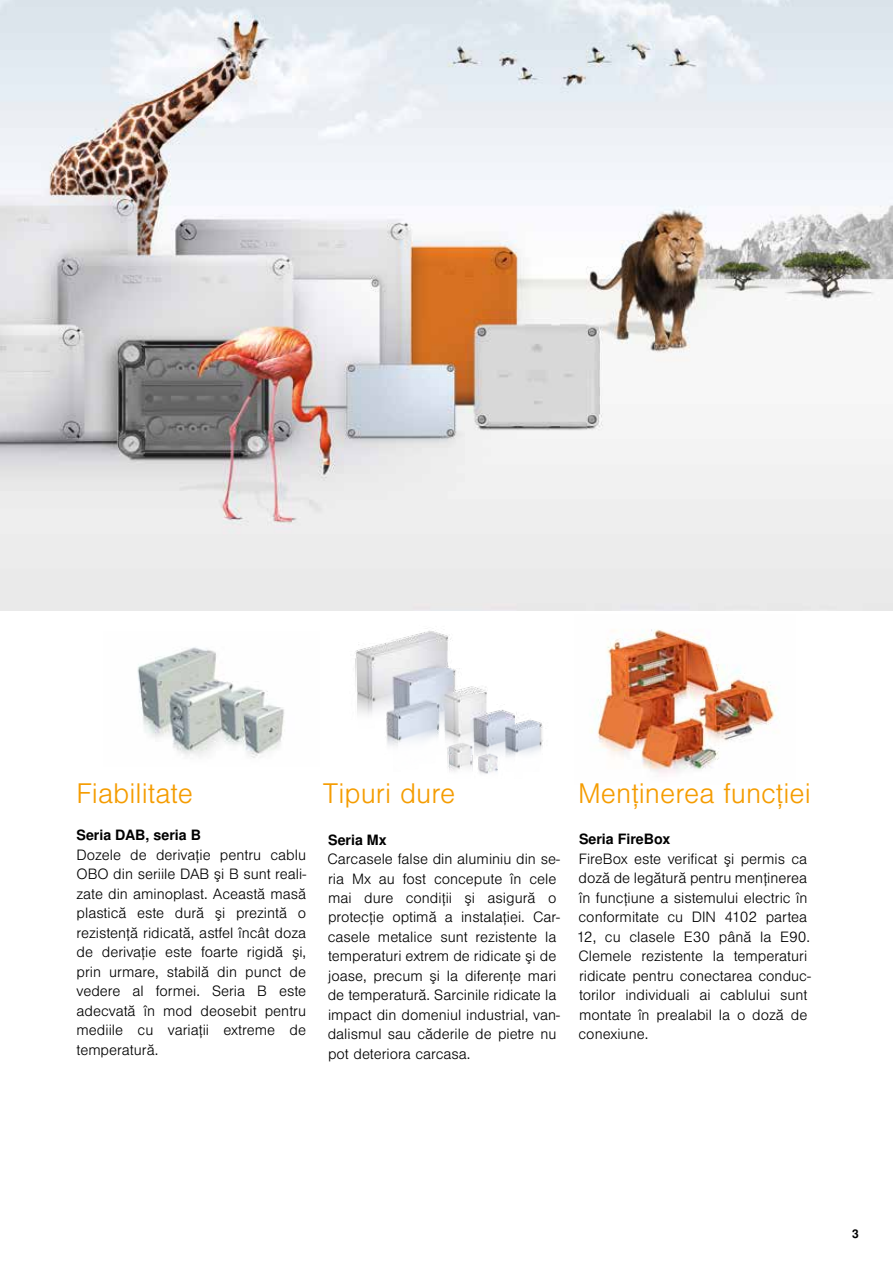
<style>
.page{position:relative;width:893px;height:1263px;background:#fff}
.page>*{position:absolute;margin:0;border:0;box-sizing:border-box;transform-origin:0 0}
.t1{font:300 27px "Nimbus San LOT";color:#f59c00}
.t2{font:300 14.25px/19.5px "Nimbus San LOT";color:#000}
.t3{font:700 14.25px "Nimbus San LOT";color:#000}
.t4{font:700 12px "Nimbus San LOT";color:#000}
</style>
<div class="page">
<img style="left:591px;top:629px;width:187px;height:145px">
<img style="left:355px;top:630px;width:188px;height:144px">
<img style="left:0;top:0;width:893px;height:610px">
<img style="left:137px;top:647px;width:147px;height:111px">
<h1 class="t1" style="left:76px;top:778px;width:118px">Fiabilitate</h1>
<h1 class="t1" style="left:323px;top:778px;width:134px">Tipuri dure</h1>
<h1 class="t1" style="left:578px;top:778px;width:234px">Menţinerea funcţiei</h1>
<p class="t3" style="left:77px;top:827px;width:126px">Seria DAB, seria B</p>
<p class="t2" style="left:77px;top:845px;width:231px;text-align:justify">Dozele de derivaţie pentru cablu OBO din seriile DAB şi B sunt reali&shy;zate din aminoplast. Această masă plastică este dură şi prezintă o rezistenţă ridicată, astfel încât doza de derivaţie este foarte rigidă şi, prin urmare, stabilă din punct de vedere al formei. Seria B este adecvată în mod deosebit pentru mediile cu variaţii extreme de temperatură.</p>
<p class="t3" style="left:579px;top:831px;width:93px">Seria FireBox</p>
<p class="t2" style="left:576px;top:849px;width:236px">FireBox este verificat şi permis ca doză de legătură pentru menţinerea în funcţiune a sistemului electric în conformitate cu DIN 4102 partea<br>12, cu clasele E30 până la E90.<br>Clemele rezistente la temperaturi ridicate pentru conectarea conduc&shy;torilor individuali ai cablului sunt montate în prealabil la o doză de conexiune.</p>
<p class="t3" style="left:328px;top:831px;width:60px">Seria Mx</p>
<p class="t2" style="left:328px;top:849px;width:234px">Carcasele false din aluminiu din se&shy;ria Mx au fost concepute în cele mai dure condiţii şi asigură o protecţie optimă a instalaţiei. Car&shy;casele metalice sunt rezistente la temperaturi extrem de ridicate şi de joase, precum şi la diferenţe mari de temperatură. Sarcinile ridicate la impact din domeniul industrial, van&shy;dalismul sau căderile de pietre nu pot deteriora carcasa.</p>
<p class="t4" style="left:852px;top:1226px;width:8px">3</p>
</div>
